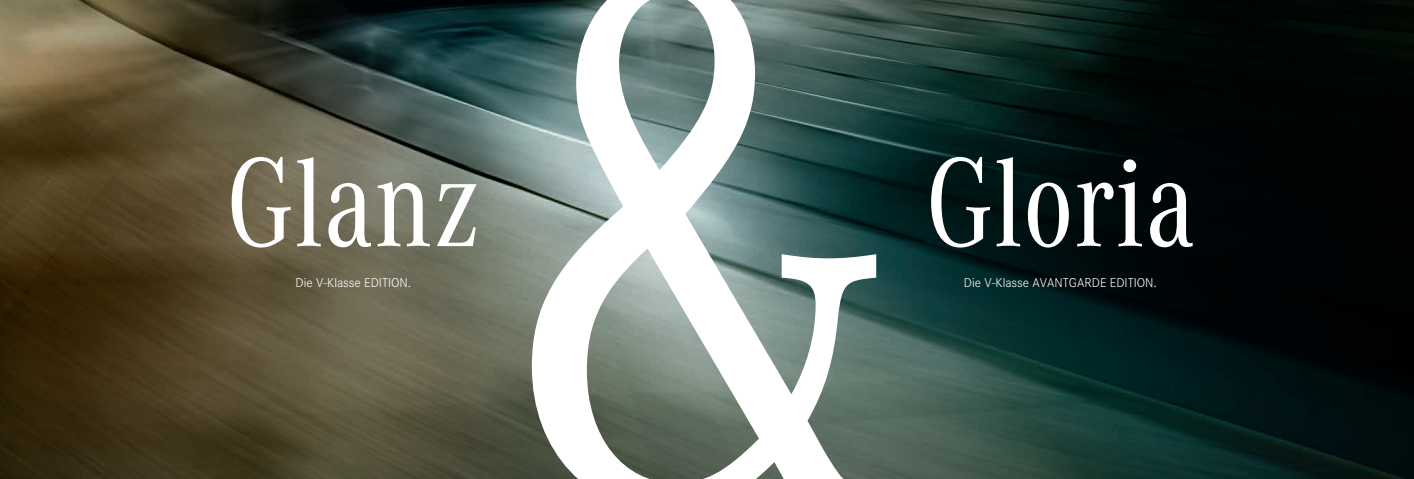
<style>
.page{position:relative;width:1414px;height:479px;background:#fff}
.page>*{position:absolute;margin:0;border:0;box-sizing:border-box;transform-origin:0 0}
.t1{font:808.24px "Corporate A Con";color:#fff}
.t2{font:131.25px "Corporate A Con";color:#fff}
.t3{font:300 13.3px "Corporate S";color:#fff}
</style>
<div class="page">
<img style="left:0;top:0;width:1414px;height:479px">
<h2 class="t2" style="left:226px;top:131px;width:256px">Glanz</h2>
<p class="t3" style="left:296px;top:275px;width:117px">Die V-Klasse EDITION.</p>
<h1 class="t1" style="left:506px;top:-203px;width:391px">&amp;</h1>
<h2 class="t2" style="left:925px;top:131px;width:271px">Gloria</h2>
<p class="t3" style="left:964px;top:275px;width:194px">Die V-Klasse AVANTGARDE EDITION.</p>
</div>
